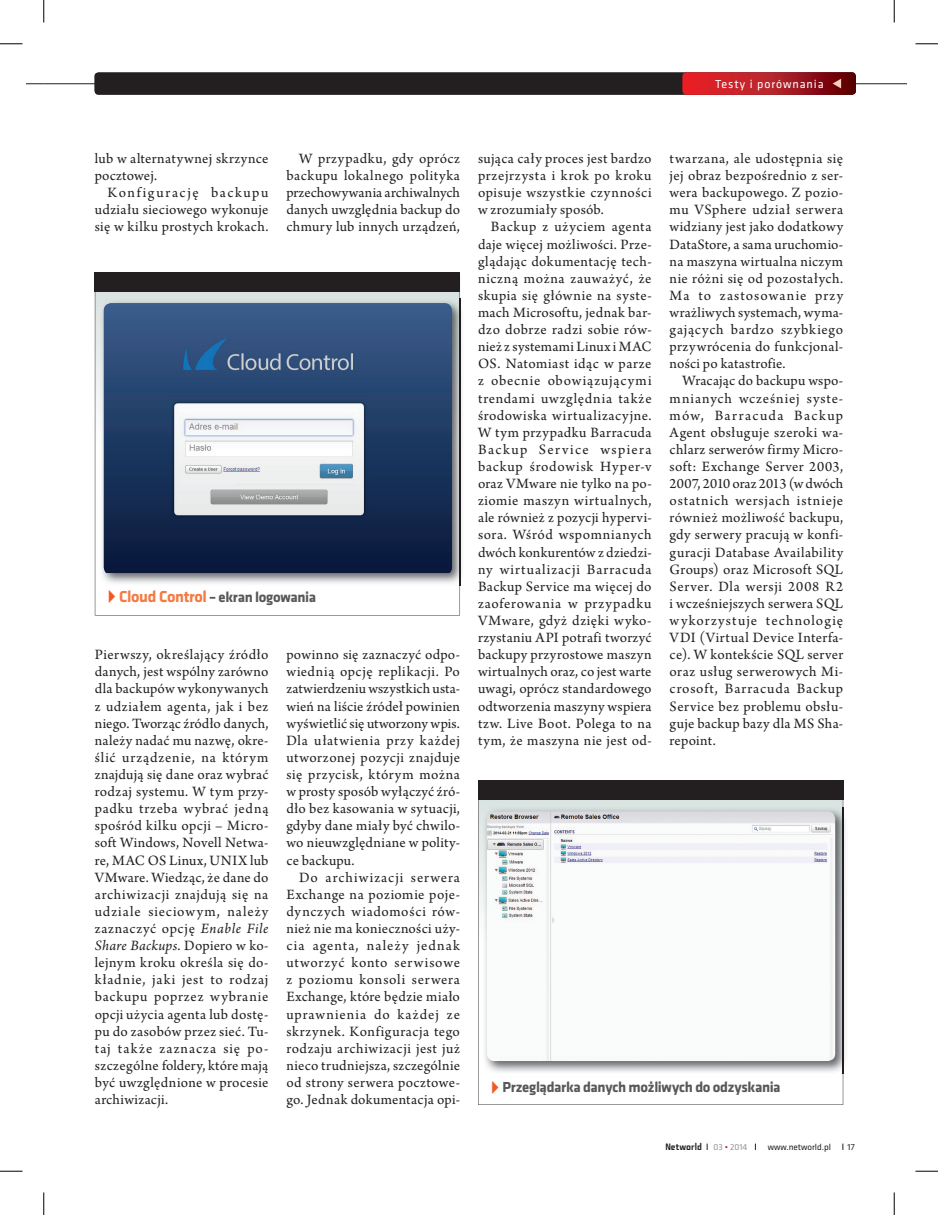
<style>
.page{position:relative;width:938px;height:1215px;background:#fff}
.page>*{position:absolute;margin:0;border:0;box-sizing:border-box;transform-origin:0 0}
.t1{font:15px/17.1px "Arno Pro";letter-spacing:.025em;color:#231f20;text-align:justify}
.t2{font:700 15px "Klavika Basic";letter-spacing:-.02em;color:#57585a}
.t3{font:12px "Klavika Basic";letter-spacing:.08em;color:#fff}
.t4{font:9px "Klavika Basic";color:#231f20}
.t5{font:9px "Fishmonger MS";color:#231f20}
.t6{font:9px "Klavika Basic";color:#939598}
.s1{color:#f15921}
.s2{font-size:16.5px;color:#f47b44}
.s3{font-style:italic}
.s4{color:#d1232a}
</style>
<div class="page">
<svg style="left:27px;top:83px;width:17px;height:1px"></svg>
<hr style="left:44px;top:83px;width:863px;height:1px;background:#231f20">
<div style="left:94px;top:72px;width:762px;height:23px;background:#231f20;border-radius:4px"></div>
<svg style="left:682px;top:72px;width:174px;height:23px;background:#ad1b22"></svg>
<svg style="left:95px;top:292px;width:365px;height:323px"></svg>
<div style="left:95px;top:272px;width:365px;height:20px;background:#231f20"></div>
<img style="left:100px;top:299px;width:362px;height:286px">
<img style="left:460px;top:299px;width:1px;height:286px">
<img style="left:104px;top:303px;width:348px;height:270px">
<svg style="left:478px;top:800px;width:365px;height:304px"></svg>
<div style="left:478px;top:780px;width:365px;height:20px;background:#231f20"></div>
<img style="left:483px;top:807px;width:363px;height:266px">
<img style="left:843px;top:807px;width:1px;height:266px">
<img style="left:487px;top:811px;width:348px;height:249px">
<svg style="left:0;top:43px;width:23px;height:2px"></svg>
<svg style="left:915px;top:43px;width:23px;height:2px"></svg>
<svg style="left:0;top:1170px;width:23px;height:2px"></svg>
<svg style="left:915px;top:1170px;width:23px;height:2px"></svg>
<svg style="left:43px;top:0;width:2px;height:23px"></svg>
<svg style="left:43px;top:1192px;width:2px;height:22px"></svg>
<svg style="left:893px;top:0;width:2px;height:23px"></svg>
<svg style="left:893px;top:1192px;width:2px;height:22px"></svg>
<p class="t3" style="left:715px;top:77px;width:110px">Testy i porównania</p>
<p class="t1" style="left:95px;top:151px;width:175px">lub w alternatywnej skrzynce pocztowej.</p>
<p class="t1" style="left:95px;top:185px;width:175px;text-indent:13px">Konfigurację backupu udziału sieciowego wykonuje się w kilku prostych krokach.</p>
<p class="t1" style="left:286px;top:151px;width:175px;text-indent:13px">W przypadku, gdy oprócz backupu lokalnego polityka przechowywania archiwalnych danych uwzględnia backup do chmury lub innych urządzeń,</p>
<p class="t2" style="left:102px;top:586px;width:216px"><span class="s1">✔</span><span class="s2">Cloud Control</span> – ekran logowania</p>
<p class="t1" style="left:95px;top:647px;width:175px">Pierwszy, określający źródło danych, jest wspólny zarówno dla backupów wykonywanych z udziałem agenta, jak i bez niego. Tworząc źródło danych, należy nadać mu nazwę, okre&shy;ślić urządzenie, na którym znajdują się dane oraz wybrać rodzaj systemu. W tym przy&shy;padku trzeba wybrać jedną spośród kilku opcji – Micro&shy;soft Windows, Novell Netwa&shy;re, MAC OS Linux, UNIX lub VMware. Wiedząc, że dane do archiwizacji znajdują się na udziale sieciowym, należy zaznaczyć opcję <span class="s3">Enable File Share Backups</span>. Dopiero w ko&shy;lejnym kroku określa się do&shy;kładnie, jaki jest to rodzaj backupu poprzez wybranie opcji użycia agenta lub dostę&shy;pu do zasobów przez sieć. Tu&shy;taj także zaznacza się po&shy;szczególne foldery, które mają być uwzględnione w procesie archiwizacji.</p>
<p class="t1" style="left:286px;top:647px;width:175px">powinno się zaznaczyć odpo&shy;wiednią opcję replikacji. Po zatwierdzeniu wszystkich usta&shy;wień na liście źródeł powinien wyświetlić się utworzony wpis.<br>Dla ułatwienia przy każdej utworzonej pozycji znajduje się przycisk, którym można w prosty sposób wyłączyć źró&shy;dło bez kasowania w sytuacji, gdyby dane miały być chwilo&shy;wo nieuwzględniane w polity&shy;ce backupu.</p>
<p class="t1" style="left:286px;top:869px;width:175px;text-indent:13px">Do archiwizacji serwera Exchange na poziomie poje&shy;dynczych wiadomości rów&shy;nież nie ma konieczności uży&shy;cia agenta, należy jednak utworzyć konto serwisowe z poziomu konsoli serwera Exchange, które będzie miało uprawnienia do każdej ze skrzynek. Konfiguracja tego rodzaju archiwizacji jest już nieco trudniejsza, szczególnie od strony serwera pocztowe&shy;go. Jednak dokumentacja opi-</p>
<p class="t1" style="left:478px;top:151px;width:175px">sująca cały proces jest bardzo przejrzysta i krok po kroku opisuje wszystkie czynności w zrozumiały sposób.</p>
<p class="t1" style="left:478px;top:219px;width:175px;text-indent:13px">Backup z użyciem agenta daje więcej możliwości. Prze&shy;glądając dokumentację tech&shy;niczną można zauważyć, że skupia się głównie na syste&shy;mach Microsoftu, jednak bar&shy;dzo dobrze radzi sobie rów&shy;nież z systemami Linux i MAC OS. Natomiast idąc w parze z obecnie obowiązującymi trendami uwzględnia także środowiska wirtualizacyjne.<br>W tym przypadku Barracuda Backup Service wspiera backup środowisk Hyper-v oraz VMware nie tylko na po&shy;ziomie maszyn wirtualnych, ale również z pozycji hypervi&shy;sora. Wśród wspomnianych dwóch konkurentów z dziedzi&shy;ny wirtualizacji Barracuda Backup Service ma więcej do zaoferowania w przypadku VMware, gdyż dzięki wyko&shy;rzystaniu API potrafi tworzyć backupy przyrostowe maszyn wirtualnych oraz, co jest warte uwagi, oprócz standardowego odtworzenia maszyny wspiera tzw. Live Boot. Polega to na tym, że maszyna nie jest od-</p>
<p class="t1" style="left:670px;top:151px;width:175px">twarzana, ale udostępnia się jej obraz bezpośrednio z ser&shy;wera backupowego. Z pozio&shy;mu VSphere udział serwera widziany jest jako dodatkowy DataStore, a sama uruchomio&shy;na maszyna wirtualna niczym nie różni się od pozostałych.<br>Ma to zastosowanie przy wrażliwych systemach, wyma&shy;gających bardzo szybkiego przywrócenia do funkcjonal&shy;ności po katastrofie.</p>
<p class="t1" style="left:670px;top:373px;width:175px;text-indent:13px">Wracając do backupu wspo&shy;mnianych wcześniej syste&shy;mów, Barracuda Backup Agent obsługuje szeroki wa&shy;chlarz serwerów firmy Micro&shy;soft: Exchange Server 2003, 2007, 2010 oraz 2013 (w dwóch ostatnich wersjach istnieje również możliwość backupu, gdy serwery pracują w konfi&shy;guracji Database Availability Groups) oraz Microsoft SQL Server. Dla wersji 2008 R2 i wcześniejszych serwera SQL wykorzystuje technologię VDI (Virtual Device Interfa&shy;ce). W kontekście SQL server oraz usług serwerowych Mi&shy;crosoft, Barracuda Backup Service bez problemu obsłu&shy;guje backup bazy dla MS Sha&shy;repoint.</p>
<p class="t2" style="left:485px;top:1076px;width:297px"><span class="s1">✔</span>Przeglądarka danych możliwych do odzyskania</p>
<p class="t5" style="left:665px;top:1140px;width:38px">Networld</p>
<p class="t4" style="left:768px;top:1140px;width:65px">www.networld.pl</p>
<p class="t4" style="left:847px;top:1140px;width:9px">17</p>
<p class="t6" style="left:714px;top:1140px;width:35px">03 <span class="s4">•</span> 2014</p>
</div>
